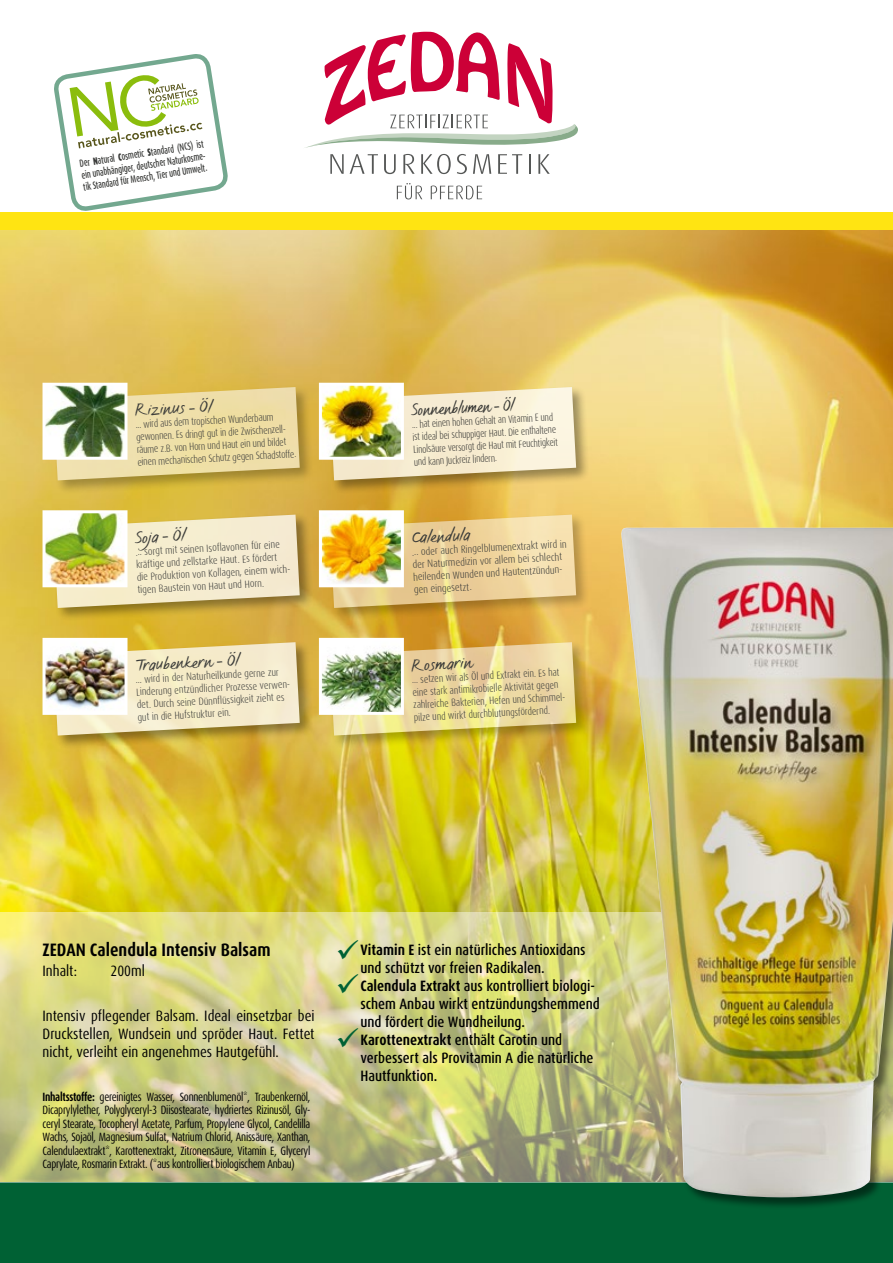
<style>
.page{position:relative;width:893px;height:1263px;background:#fff}
.page>*{position:absolute;margin:0;border:0;box-sizing:border-box;transform-origin:0 0}
.t1{font:700 condensed 18px "Dax Pro";color:#000}
.t2{font:16.5px "FS Sammy";color:#383937}
.t3{font:16.5px "FS Sammy";color:#323230;scale:.91 1}
.t4{font:500 condensed 15px/18px "Dax Pro";color:#000}
.t5{font:condensed 15px/18px "Dax Pro";color:#000;text-align:justify}
.t6{font:condensed 12px/13.5px "Dax Pro";letter-spacing:-.025em;color:#000;text-align:justify;scale:.92 1}
.t7{font:300 condensed 10.5px/12.6px "Dax Pro";color:#383937}
.t8{font:300 condensed 10.5px/12.6px "Dax Pro";color:#383937;scale:.95 1}
.t9{font:300 condensed 10.5px/12.6px "Dax Pro";color:#383937;scale:.94 1}
.t10{font:300 condensed 10.5px/12.6px "Dax Pro";color:#323230;scale:.91 1}
.t11{font:500 condensed 10.5px/12px "Dax Pro";color:#383937;scale:.78 1}
.s1{font-weight:900}
.s2{font-weight:700}
</style>
<div class="page">
<img style="left:0;top:229px;width:893px;height:683px">
<div style="left:0;top:1182px;width:893px;height:81px;background:#006134"></div>
<svg style="left:305px;top:31px;width:273px;height:143px"></svg>
<svg style="left:397px;top:183px;width:25px;height:16px"></svg>
<svg style="left:431px;top:185px;width:51px;height:14px"></svg>
<svg style="left:0;top:912px;width:620px;height:270px"></svg>
<img style="left:620px;top:528px;width:273px;height:670px">
<svg style="left:54px;top:54px;width:173px;height:157px"></svg>
<div style="left:51px;top:639px;width:263px;height:111px;background:#000;opacity:.5"></div>
<svg style="left:53px;top:642px;width:247px;height:93px"></svg>
<img style="left:47px;top:642px;width:77px;height:69px">
<div style="left:43px;top:638px;width:85px;height:77px;border:3px solid #fff"></div>
<div style="left:328px;top:512px;width:263px;height:110px;background:#000;opacity:.5"></div>
<svg style="left:330px;top:515px;width:246px;height:93px"></svg>
<img style="left:323px;top:514px;width:77px;height:69px">
<div style="left:319px;top:510px;width:85px;height:77px;border:3px solid #fff"></div>
<div style="left:328px;top:384px;width:263px;height:111px;background:#000;opacity:.5"></div>
<svg style="left:330px;top:387px;width:246px;height:93px"></svg>
<img style="left:323px;top:387px;width:77px;height:69px">
<div style="left:319px;top:383px;width:85px;height:77px;border:3px solid #fff"></div>
<div style="left:51px;top:512px;width:263px;height:110px;background:#000;opacity:.5"></div>
<svg style="left:53px;top:515px;width:247px;height:93px"></svg>
<img style="left:47px;top:514px;width:77px;height:69px">
<div style="left:43px;top:510px;width:85px;height:77px;border:3px solid #fff"></div>
<div style="left:328px;top:639px;width:263px;height:111px;background:#000;opacity:.5"></div>
<svg style="left:330px;top:642px;width:246px;height:93px"></svg>
<img style="left:323px;top:642px;width:77px;height:69px">
<div style="left:319px;top:638px;width:85px;height:77px;border:3px solid #fff"></div>
<div style="left:51px;top:384px;width:263px;height:111px;background:#000;opacity:.5"></div>
<svg style="left:53px;top:387px;width:247px;height:93px"></svg>
<img style="left:47px;top:387px;width:77px;height:69px">
<div style="left:43px;top:383px;width:85px;height:77px;border:3px solid #fff"></div>
<div style="left:0;top:212px;width:893px;height:17px;background:#ffe412"></div>
<svg style="left:338px;top:940px;width:20px;height:53px"></svg>
<svg style="left:338px;top:1028px;width:20px;height:19px"></svg>
<p class="t11" style="left:79px;top:158px;width:166px;rotate:-9deg">Der <span class="s1">N</span>atural <span class="s1">C</span>osmetic <span class="s1">S</span>tandard (NCS) ist ein unabhängiger, deutscher Naturkosme&shy;tik Standard für Mensch, Tier und Umwelt.</p>
<h2 class="t2" style="left:134px;top:400px;width:78px;rotate:-3deg">Rizinus - Öl</h2>
<p class="t9" style="left:135px;top:418px;width:171px;rotate:-3deg">... wird aus dem tropischen Wunderbaum gewonnen. Es dringt gut in die Zwischenzell&shy;räume z.B. von Horn und Haut ein und bildet einen mechanischen Schutz gegen Schadstoffe.</p>
<h2 class="t2" style="left:134px;top:528px;width:52px;rotate:-3deg">Soja - Öl</h2>
<p class="t7" style="left:135px;top:546px;width:157px;rotate:-3deg">... sorgt mit seinen Isofl avonen für eine kräftige und zellstarke Haut. Es fördert<br>die Produktion von Kollagen, einem wich&shy;tigen Baustein von Haut und Horn.</p>
<h2 class="t2" style="left:134px;top:655px;width:105px;rotate:-3deg">Traubenkern - Öl</h2>
<p class="t7" style="left:135px;top:673px;width:158px;rotate:-3deg">... wird in der Naturheilkunde gerne zur Linderung entzündlicher Prozesse verwen&shy;det. Durch seine Dünnfl üssigkeit zieht es gut in die Hufstruktur ein.</p>
<h2 class="t3" style="left:411px;top:400px;width:114px;rotate:-3deg">Sonnenblumen - Öl</h2>
<p class="t10" style="left:412px;top:418px;width:161px;rotate:-3deg">... hat einen hohen Gehalt an Vitamin E und ist ideal bei schuppiger Haut. Die enthaltene Linolsäure versorgt die Haut mit Feuchtigkeit und kann Juckreiz lindern.</p>
<h2 class="t2" style="left:411px;top:528px;width:60px;rotate:-3deg">Calendula</h2>
<p class="t7" style="left:412px;top:546px;width:156px;rotate:-3deg">... oder auch Ringelblumenextrakt wird in der Naturmedizin vor allem bei schlecht heilenden Wunden und Hautentzündun&shy;gen eingesetzt.</p>
<h2 class="t2" style="left:411px;top:655px;width:63px;rotate:-3deg">Rosmarin</h2>
<p class="t8" style="left:412px;top:673px;width:164px;rotate:-3deg">... setzen wir als Öl und Extrakt ein. Es hat eine stark antimikrobielle Aktivität gegen zahlreiche Bakterien, Hefen und Schimmel&shy;pilze und wirkt durchblutungsfördernd.</p>
<h1 class="t1" style="left:43px;top:938px;width:230px">ZEDAN Calendula Intensiv Balsam</h1>
<p class="t5" style="left:43px;top:961px;width:36px">Inhalt:</p>
<p class="t5" style="left:111px;top:961px;width:36px">200ml</p>
<p class="t5" style="left:43px;top:1006px;width:274px">Intensiv pflegender Balsam. Ideal einsetzbar bei Druckstellen, Wundsein und spröder Haut. Fettet nicht, verleiht ein angenehmes Hautgefühl.</p>
<p class="t6" style="left:43px;top:1090px;width:293px"><span class="s2">Inhaltsstoffe:</span> gereinigtes Wasser, Sonnenblumenöl*, Traubenkernöl, Dicaprylylether, Polyglyceryl-3 Diisostearate, hydriertes Rizinusöl, Gly&shy;ceryl Stearate, Tocopheryl Acetate, Parfum, Propylene Glycol, Candelilla Wachs, Sojaöl, Magnesium Sulfat, Natrium Chlorid, Anissäure, Xanthan, Calendulaextrakt*, Karottenextrakt, Zitronensäure, Vitamin E, Glyceryl Caprylate, Rosmarin Extrakt. (*aus kontrolliert biologischem Anbau)</p>
<p class="t4" style="left:360px;top:941px;width:241px"><span class="s2">Vitamin E</span> ist ein natürliches Antioxidans und schützt vor freien Radikalen.<br><span class="s2">Calendula Extrakt</span> aus kontrolliert biologi&shy;schem Anbau wirkt entzündungshemmend und fördert die Wundheilung.<br><span class="s2">Karottenextrakt</span> enthält Carotin und verbessert als Provitamin A die natürliche Hautfunktion.</p>
</div>
